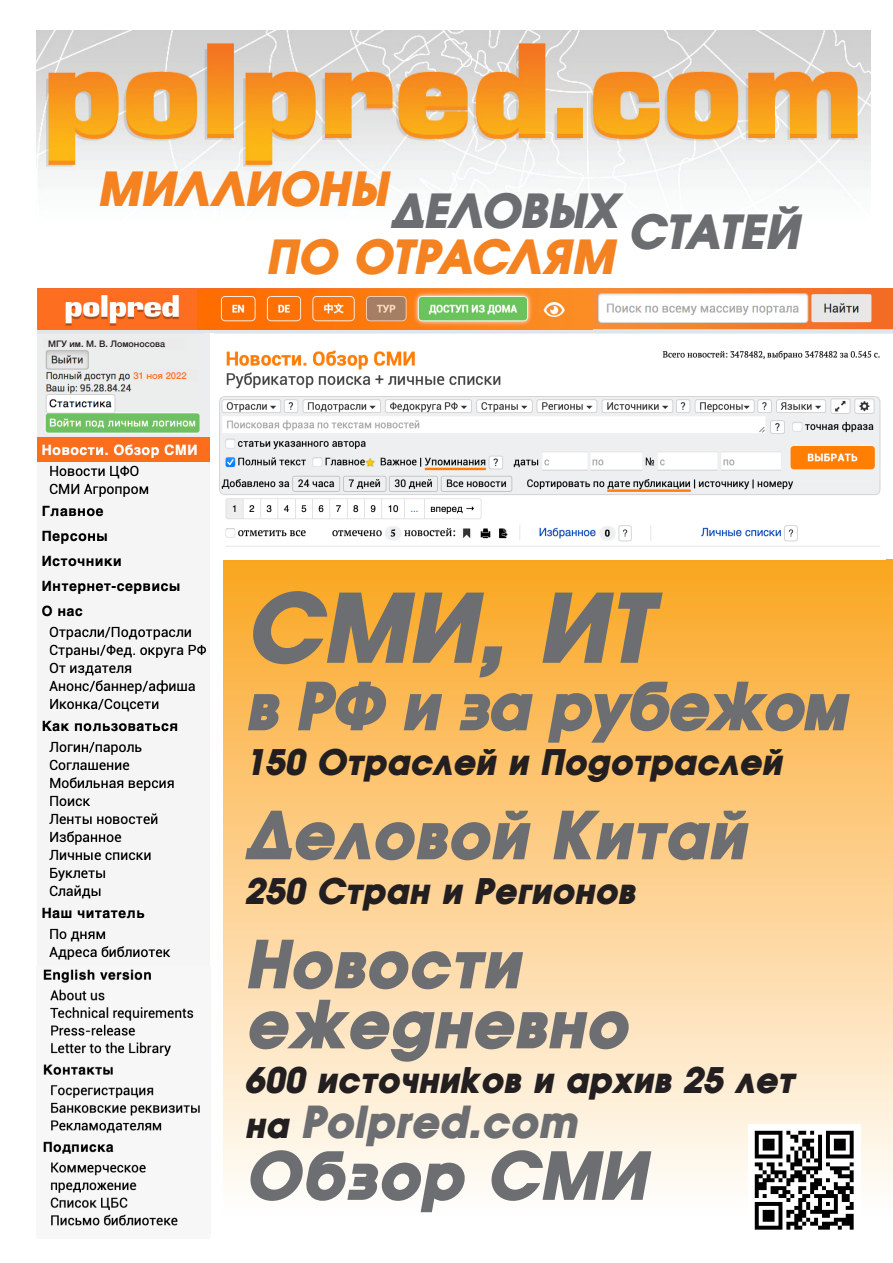
<style>
.page{position:relative;width:893px;height:1263px;background:#fff}
.page>*{position:absolute;margin:0;border:0;box-sizing:border-box;transform-origin:0 0}
.t1{font:italic 700 97.5px "Forward Extra";color:#6c6e72}
.t2{font:italic 700 67.5px "Forward Extra";color:#6c6e72}
.t3{font:italic 700 67.5px "Forward Extra";letter-spacing:-.04em;color:#6c6e72}
.t4{font:italic 700 48px/67.8px "Forward Extra";color:#f58220}
.t5{font:italic 700 48px "Forward Extra";letter-spacing:-.01em;color:#6c6d70}
.t6{font:italic 700 45px "Forward Extra";color:#6c6e72}
.t7{font:italic 700 36px "Forward Extra";color:#231f20}
.t8{font:500 9.45px "Helvetica Neue";color:#fd6e21}
.t9{font:500 9px "Helvetica Neue";color:#231f20}
.s1{font-size:36px;color:#231f20}
</style>
<div class="page">
<img style="left:36px;top:30px;width:835px;height:159px">
<img style="left:37px;top:288px;width:856px;height:895px">
<div style="left:224px;top:559px;width:669px;height:695px;background:linear-gradient(to bottom,#fba624,#fff)"></div>
<img style="left:214px;top:339px;width:672px;height:220px">
<div style="left:43px;top:338px;width:142px;height:11px;background:#ebebeb"></div>
<div style="left:131px;top:370px;width:65px;height:11px;background:#ebebeb"></div>
<img style="left:37px;top:290px;width:556px;height:39px">
<img style="left:749px;top:1125px;width:111px;height:111px">
<img style="left:37px;top:436px;width:173px;height:531px">
<div style="left:200px;top:334px;width:10px;height:102px;background:#ecedee"></div>
<img style="left:216px;top:339px;width:670px;height:209px">
<hr style="left:210px;top:334px;width:4px;height:908px;background:#fff">
<img style="left:37px;top:967px;width:173px;height:259px">
<p class="t4" style="left:266px;top:155px;width:349px;text-indent:-168px">МИЛЛИОНЫ<br>ПО ОТРАСЛЯМ</p>
<p class="t5" style="left:391px;top:184px;width:409px">ДЕЛОВЫХ СТАТЕЙ</p>
<p class="t9" style="left:48px;top:336px;width:118px">МГУ им. М. В. Ломоносова</p>
<p class="t8" style="left:133px;top:368px;width:55px">31 ноя 2022</p>
<p class="t1" style="left:244px;top:575px;width:409px">СМИ, ИТ</p>
<p class="t3" style="left:244px;top:669px;width:604px">в РФ и за рубежом</p>
<p class="t7" style="left:244px;top:743px;width:539px">150 Отраслей и Подотраслей</p>
<p class="t2" style="left:244px;top:798px;width:503px">Деловой Китай</p>
<p class="t7" style="left:244px;top:872px;width:392px">250 Стран и Регионов</p>
<p class="t2" style="left:244px;top:927px;width:277px">Новости</p>
<p class="t2" style="left:244px;top:987px;width:384px">ежедневно</p>
<p class="t7" style="left:244px;top:1061px;width:551px">600 источников и архив 25 лет</p>
<p class="t6" style="left:244px;top:1098px;width:334px"><span class="s1">на</span> Polpred.com</p>
<p class="t2" style="left:244px;top:1139px;width:403px">Обзор СМИ</p>
</div>
